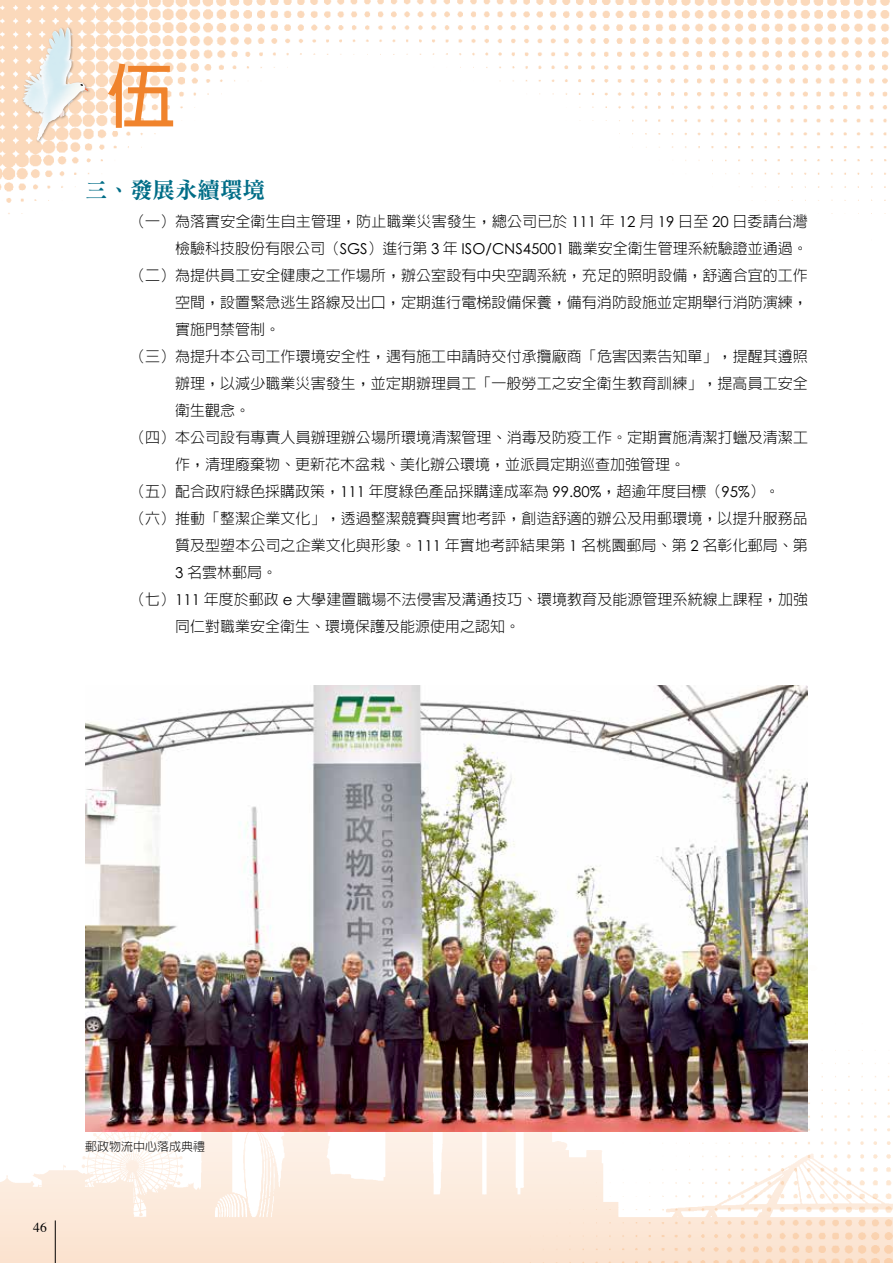
<style>
.page{position:relative;width:893px;height:1263px;background:#fff}
.page>*{position:absolute;margin:0;border:0;box-sizing:border-box;transform-origin:0 0}
.t1{font:22.5px "DF Ming Std W9";color:#006d87}
.t2{font:300 15px "AR Hei B5";letter-spacing:.005em;color:#000}
.t3{font:13.5px "Times";color:#000}
.t4{font:300 12px "AR Hei B5";color:#000}
.s1{font-family:"Century Gothic";font-weight:400}
</style>
<div class="page">
<img style="left:0;top:0;width:890px;height:214px">
<div style="left:22px;top:26px;width:69px;height:118px;background:#000;opacity:.3"></div>
<img style="left:20px;top:74px;width:16px;height:39px">
<img style="left:36px;top:28px;width:52px;height:113px">
<svg style="left:78px;top:84px;width:10px;height:7px"></svg>
<svg style="left:108px;top:64px;width:65px;height:64px"></svg>
<img style="left:0;top:1050px;width:893px;height:213px">
<hr style="left:55px;top:1220px;width:1px;height:43px;background:#000">
<img style="left:85px;top:685px;width:723px;height:447px">
<h1 class="t1" style="left:85px;top:178px;width:181px">三、發展永續環境</h1>
<p class="t2" style="left:130px;top:214px;width:679px">（一）為落實安全衛生自主管理，防止職業災害發生，總公司已於 <span class="s1">111</span> 年 <span class="s1">12</span> 月 <span class="s1">19</span> 日至 <span class="s1">20</span> 日委請台灣</p>
<p class="t2" style="left:175px;top:241px;width:634px">檢驗科技股份有限公司（<span class="s1">SGS</span>）進行第 <span class="s1">3</span> 年 <span class="s1">ISO/CNS45001</span> 職業安全衛生管理系統驗證並通過。</p>
<p class="t2" style="left:130px;top:268px;width:679px">（二）為提供員工安全健康之工作場所，辦公室設有中央空調系統，充足的照明設備，舒適合宜的工作</p>
<p class="t2" style="left:175px;top:295px;width:634px">空間，設置緊急逃生路線及出口，定期進行電梯設備保養，備有消防設施並定期舉行消防演練，</p>
<p class="t2" style="left:175px;top:322px;width:106px">實施門禁管制。</p>
<p class="t2" style="left:130px;top:349px;width:679px">（三）為提升本公司工作環境安全性，遇有施工申請時交付承攬廠商「危害因素告知單」，提醒其遵照</p>
<p class="t2" style="left:175px;top:376px;width:634px">辦理，以減少職業災害發生，並定期辦理員工「一般勞工之安全衛生教育訓練」，提高員工安全</p>
<p class="t2" style="left:175px;top:403px;width:76px">衛生觀念。</p>
<p class="t2" style="left:130px;top:430px;width:679px">（四）本公司設有專責人員辦理辦公場所環境清潔管理、消毒及防疫工作。定期實施清潔打蠟及清潔工</p>
<p class="t2" style="left:175px;top:457px;width:511px">作，清理廢棄物、更新花木盆栽、美化辦公環境，並派員定期巡查加強管理。</p>
<p class="t2" style="left:130px;top:484px;width:651px">（五）配合政府綠色採購政策，<span class="s1">111</span> 年度綠色產品採購達成率為 <span class="s1">99.80%</span>，超逾年度目標（<span class="s1">95%</span>）。</p>
<p class="t2" style="left:130px;top:511px;width:679px">（六）推動「整潔企業文化」，透過整潔競賽與實地考評，創造舒適的辦公及用郵環境，以提升服務品</p>
<p class="t2" style="left:175px;top:538px;width:634px">質及型塑本公司之企業文化與形象。<span class="s1">111</span> 年實地考評結果第 <span class="s1">1</span> 名桃園郵局、第 <span class="s1">2</span> 名彰化郵局、第</p>
<p class="t2" style="left:175px;top:565px;width:104px"><span class="s1">3</span> 名雲林郵局。</p>
<p class="t2" style="left:130px;top:592px;width:679px">（七） <span class="s1">111</span> 年度於郵政 <span class="s1">e</span> 大學建置職場不法侵害及溝通技巧、環境教育及能源管理系統線上課程，加強</p>
<p class="t2" style="left:175px;top:619px;width:347px">同仁對職業安全衛生、環境保護及能源使用之認知。</p>
<p class="t3" style="left:33px;top:1214px;width:15px">46</p>
<p class="t4" style="left:85px;top:1140px;width:121px">郵政物流中心落成典禮</p>
</div>
